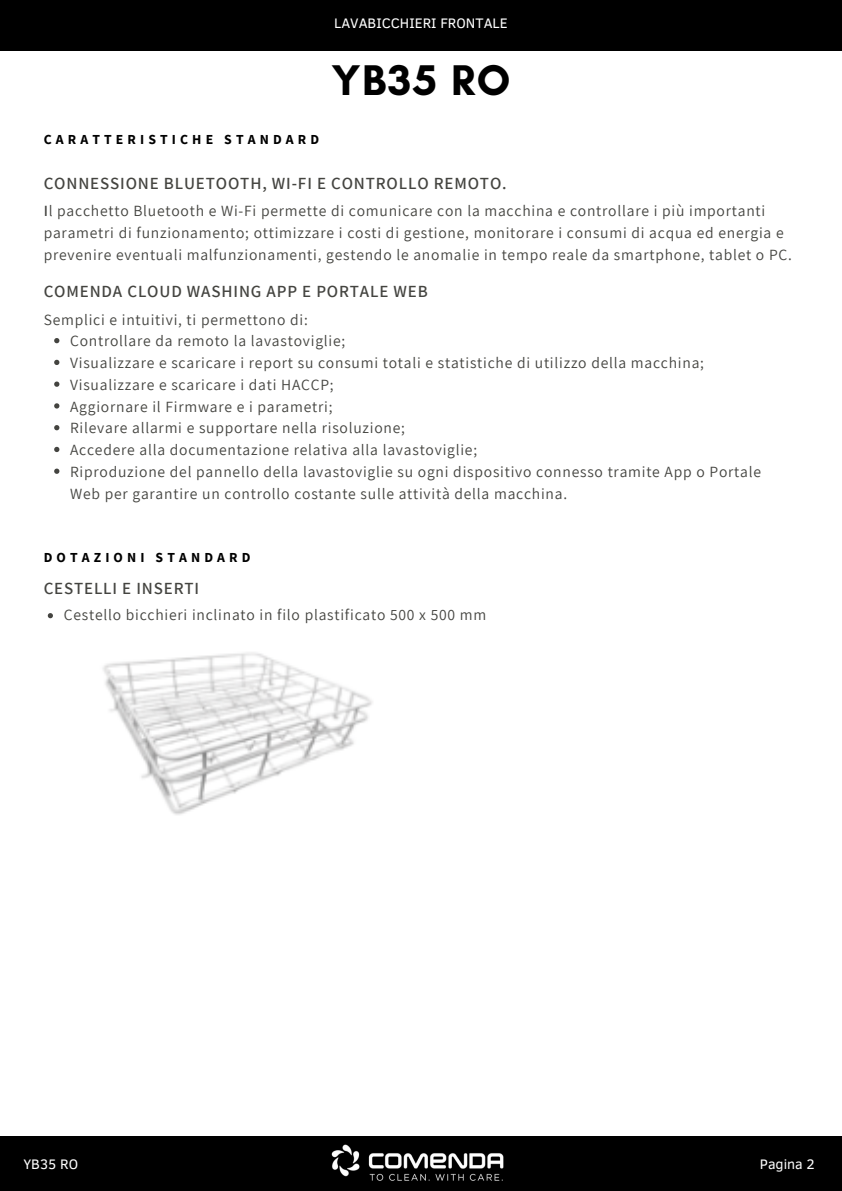
<style>
.page{position:relative;width:842px;height:1191px;background:#fff}
.page>*{position:absolute;margin:0;border:0;box-sizing:border-box;transform-origin:0 0}
.t1{font:700 43.7px "Glacial Indifference";letter-spacing:.035em;color:#000}
.t2{font:600 17px "Assistant";letter-spacing:.05em;color:#444440}
.t3{font:15.6px/21.8px "Assistant";letter-spacing:.05em;color:#444440}
.t4{font:15.5px "Assistant";letter-spacing:.05em;color:#444440}
.t5{font:14.1px "Clear Sans";color:#fff}
.t6{font:700 13.8px "Source Sans Pro";letter-spacing:.3em;color:#000}
.s1{font-weight:600}
</style>
<div class="page">
<div style="left:0;top:1136px;width:842px;height:54px;background:#000"></div>
<img style="left:331px;top:1144px;width:173px;height:37px">
<div style="left:0;top:0;width:842px;height:51px;background:#000"></div>
<svg style="left:54px;top:338px;width:5px;height:5px"></svg>
<svg style="left:54px;top:360px;width:5px;height:5px"></svg>
<svg style="left:54px;top:381px;width:5px;height:6px"></svg>
<svg style="left:54px;top:403px;width:5px;height:5px"></svg>
<svg style="left:54px;top:425px;width:5px;height:5px"></svg>
<svg style="left:54px;top:447px;width:5px;height:5px"></svg>
<svg style="left:54px;top:468px;width:5px;height:6px"></svg>
<svg style="left:48px;top:613px;width:5px;height:5px"></svg>
<img style="left:103px;top:652px;width:269px;height:163px">
<h3 class="t5" style="left:334px;top:13px;width:175px">LAVABICCHIERI FRONTALE</h3>
<h1 class="t1" style="left:331px;top:54px;width:180px">YB35 RO</h1>
<h2 class="t6" style="left:44px;top:131px;width:277px">CARATTERISTICHE STANDARD</h2>
<p class="t2" style="left:44px;top:171px;width:464px">CONNESSIONE BLUETOOTH, WI-FI E CONTROLLO REMOTO.</p>
<h3 class="t3" style="left:44px;top:200px;width:750px"><span class="s1">I</span>l pacchetto Bluetooth e Wi-Fi permette di comunicare con la macchina e controllare i più importanti parametri di funzionamento; ottimizzare i costi di gestione, monitorare i consumi di acqua ed energia e prevenire eventuali malfunzionamenti, gestendo le anomalie in tempo reale da smartphone, tablet o PC.</h3>
<p class="t2" style="left:44px;top:279px;width:386px">COMENDA CLOUD WASHING APP E PORTALE WEB</p>
<p class="t3" style="left:44px;top:308px;width:266px">Semplici e intuitivi, ti permettono di:</p>
<p class="t3" style="left:70px;top:329px;width:277px">Controllare da remoto la lavastoviglie;</p>
<p class="t3" style="left:70px;top:351px;width:635px">Visualizzare e scaricare i report su consumi totali e statistiche di utilizzo della macchina;</p>
<p class="t3" style="left:70px;top:373px;width:265px">Visualizzare e scaricare i dati HACCP;</p>
<p class="t3" style="left:70px;top:395px;width:264px">Aggiornare il Firmware e i parametri;</p>
<p class="t3" style="left:70px;top:416px;width:336px">Rilevare allarmi e supportare nella risoluzione;</p>
<h4 class="t3" style="left:70px;top:438px;width:409px">Accedere alla documentazione relativa alla lavastoviglie;</h4>
<h2 class="t3" style="left:70px;top:460px;width:692px">Riproduzione del pannello della lavastoviglie su ogni dispositivo connesso tramite App o Portale<br>Web per garantire un controllo costante sulle attività della macchina.</h2>
<p class="t6" style="left:44px;top:548px;width:208px">DOTAZIONI STANDARD</p>
<p class="t2" style="left:44px;top:576px;width:157px">CESTELLI E INSERTI</p>
<p class="t4" style="left:64px;top:604px;width:424px">Cestello bicchieri inclinato in filo plastificato 500 x 500 mm</p>
<h2 class="t5" style="left:23px;top:1153px;width:56px">YB35 RO</h2>
<h4 class="t5" style="left:760px;top:1153px;width:57px">Pagina 2</h4>
</div>
